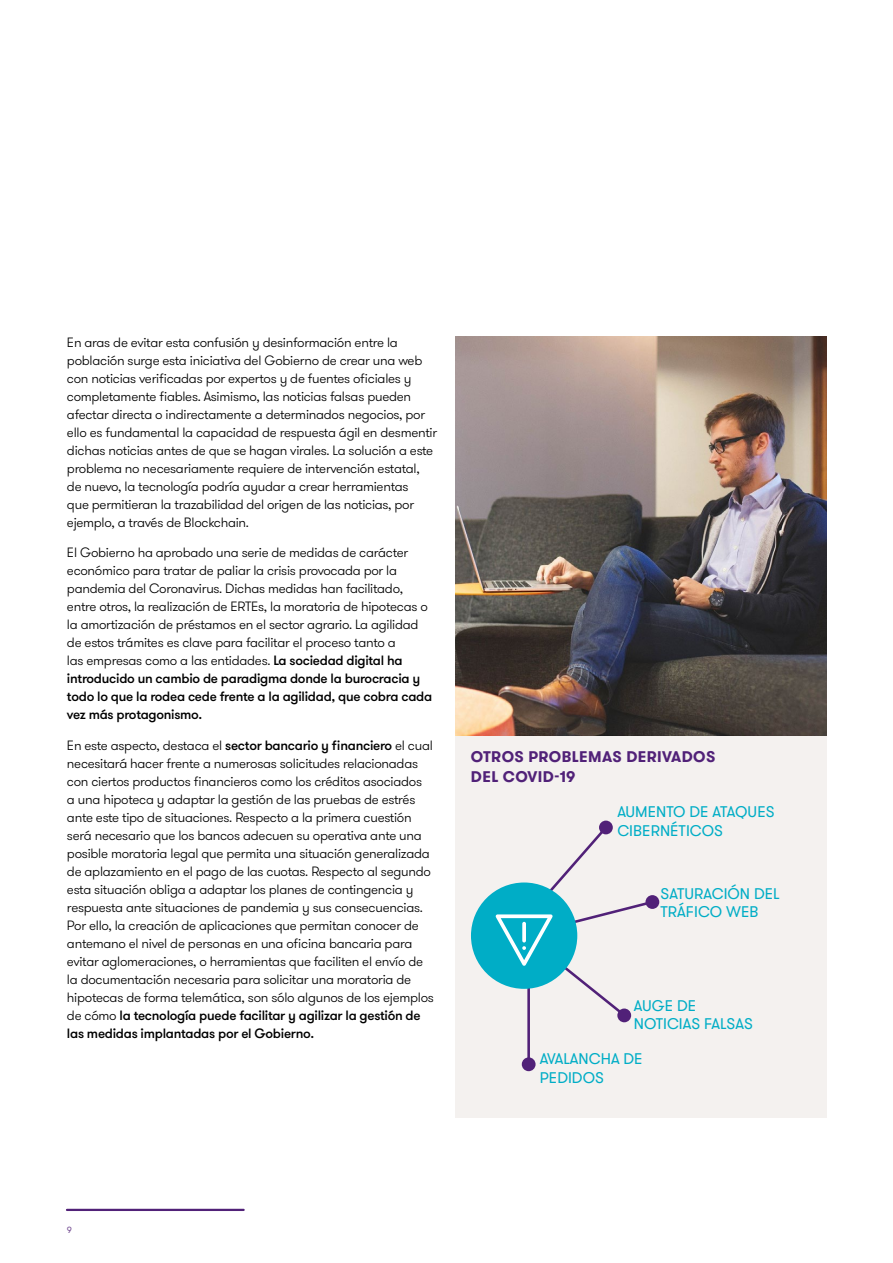
<style>
.page{position:relative;width:893px;height:1263px;background:#fff}
.page>*{position:absolute;margin:0;border:0;box-sizing:border-box;transform-origin:0 0}
.t1{font:15.45px/18.5px "GT Walsheim Pro";color:#00adc6}
.t2{font:700 15.45px/20.5px "GT Walsheim Pro";letter-spacing:.025em;color:#512178}
.t3{font:300 13.5px/18px "GT Walsheim Pro";letter-spacing:-.02em;color:#000}
.t4{font:9px "GT Walsheim Pro";color:#754e93}
.s1{font-weight:500}
</style>
<div class="page">
<hr style="left:67px;top:1209px;width:177px;height:2px;background:#512178">
<div style="left:455px;top:735px;width:371px;height:382px;background:#f4f1ef"></div>
<svg style="left:599px;top:820px;width:14px;height:14px"></svg>
<div style="left:645px;top:895px;width:14px;height:14px;background:#512178;border-radius:50%"></div>
<div style="left:617px;top:1008px;width:14px;height:14px;background:#512178;border-radius:50%"></div>
<div style="left:522px;top:1057px;width:14px;height:14px;background:#512178;border-radius:50%"></div>
<hr style="left:527px;top:978px;width:3px;height:86px;background:#512178">
<svg style="left:471px;top:824px;width:184px;height:195px"></svg>
<img style="left:455px;top:336px;width:371px;height:399px">
<p class="t3" style="left:67px;top:333px;width:372px">En aras de evitar esta confusión y desinformación entre la población surge esta iniciativa del Gobierno de crear una web con noticias verificadas por expertos y de fuentes oficiales y completamente fiables. Asimismo, las noticias falsas pueden afectar directa o indirectamente a determinados negocios, por ello es fundamental la capacidad de respuesta ágil en desmentir dichas noticias antes de que se hagan virales. La solución a este problema no necesariamente requiere de intervención estatal, de nuevo, la tecnología podría ayudar a crear herramientas<br>que permitieran la trazabilidad del origen de las noticias, por ejemplo, a través de Blockchain.</p>
<p class="t3" style="left:67px;top:544px;width:367px">El Gobierno ha aprobado una serie de medidas de carácter económico para tratar de paliar la crisis provocada por la pandemia del Coronavirus. Dichas medidas han facilitado, entre otros, la realización de ERTEs, la moratoria de hipotecas o la amortización de préstamos en el sector agrario. La agilidad de estos trámites es clave para facilitar el proceso tanto a<br>las empresas como a las entidades. <span class="s1">La sociedad digital ha introducido un cambio de paradigma donde la burocracia y todo lo que la rodea cede frente a la agilidad, que cobra cada vez más protagonismo.</span></p>
<p class="t3" style="left:67px;top:737px;width:368px">En este aspecto, destaca el <span class="s1">sector bancario y financiero</span> el cual necesitará hacer frente a numerosas solicitudes relacionadas con ciertos productos financieros como los créditos asociados<br>a una hipoteca y adaptar la gestión de las pruebas de estrés ante este tipo de situaciones. Respecto a la primera cuestión será necesario que los bancos adecuen su operativa ante una posible moratoria legal que permita una situación generalizada de aplazamiento en el pago de las cuotas. Respecto al segundo esta situación obliga a adaptar los planes de contingencia y respuesta ante situaciones de pandemia y sus consecuencias.<br>Por ello, la creación de aplicaciones que permitan conocer de antemano el nivel de personas en una oficina bancaria para evitar aglomeraciones, o herramientas que faciliten el envío de la documentación necesaria para solicitar una moratoria de hipotecas de forma telemática, son sólo algunos de los ejemplos de cómo <span class="s1">la tecnología puede facilitar y agilizar la gestión de las medidas implantadas por el Gobierno.</span></p>
<p class="t2" style="left:471px;top:746px;width:246px">OTROS PROBLEMAS DERIVADOS<br>DEL COVID-19</p>
<p class="t1" style="left:617px;top:803px;width:159px">AUMENTO DE ATAQUES<br>CIBERNÉTICOS</p>
<p class="t1" style="left:660px;top:884px;width:121px">SATURACIÓN DEL<br>TRÁFICO WEB</p>
<p class="t1" style="left:634px;top:996px;width:120px">AUGE DE<br>NOTICIAS FALSAS</p>
<p class="t1" style="left:540px;top:1050px;width:104px">AVALANCHA DE<br>PEDIDOS</p>
<p class="t4" style="left:67px;top:1224px;width:7px">9</p>
</div>
